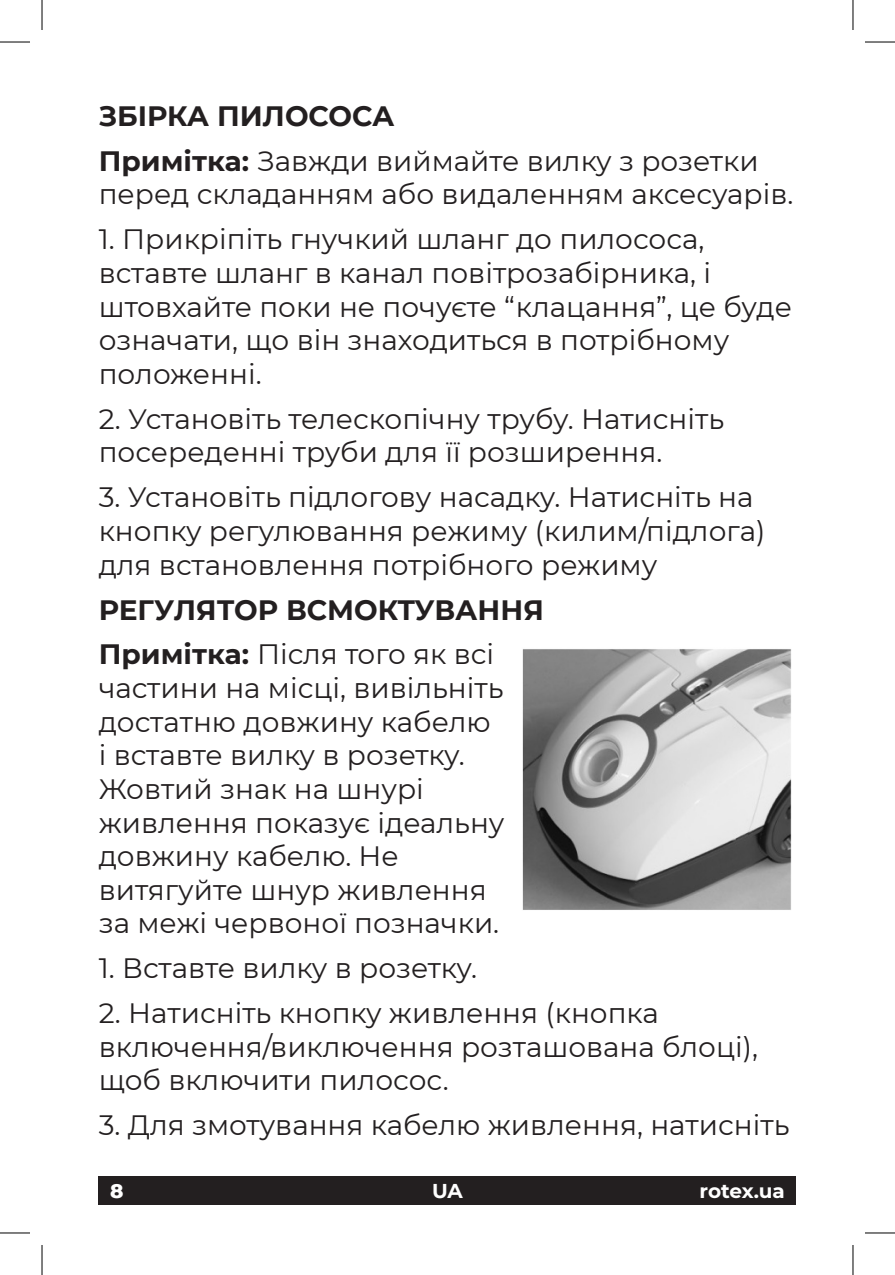
<style>
.page{position:relative;width:895px;height:1275px;background:#fff}
.page>*{position:absolute;margin:0;border:0;box-sizing:border-box;transform-origin:0 0}
.Text{font:28px/33.6px "Montserrat";color:#231f20}
.Text-2{font:700 28px "Montserrat";color:#231f20}
.t1{font:700 20px "Montserrat";letter-spacing:-.01em;color:#fff}
.t2{font:800 20px "Montserrat";color:#fff}
.s1{font-weight:700}
</style>
<div class="page">
<div style="left:99px;top:1176px;width:697px;height:28px;background:#231f20"></div>
<img style="left:522px;top:649px;width:270px;height:261px">
<hr style="left:0;top:42px;width:30px;height:1px;background:#000">
<hr style="left:865px;top:42px;width:30px;height:1px;background:#000">
<hr style="left:0;top:1232px;width:30px;height:1px;background:#000">
<hr style="left:865px;top:1232px;width:30px;height:1px;background:#000">
<hr style="left:42px;top:0;width:1px;height:30px;background:#000">
<hr style="left:42px;top:1245px;width:1px;height:30px;background:#000">
<hr style="left:852px;top:0;width:1px;height:30px;background:#000">
<hr style="left:852px;top:1245px;width:1px;height:30px;background:#000">
<p class="Text-2" style="left:99px;top:96px;width:297px">ЗБІРКА ПИЛОСОСА</p>
<p class="Text" style="left:99px;top:143px;width:696px"><span class="s1">Примітка:</span> Завжди виймайте вилку з розетки перед складанням або видаленням аксесуарів.</p>
<p class="Text" style="left:99px;top:222px;width:695px">1. Прикріпіть гнучкий шланг до пилососа, вставте шланг в канал повітрозабірника, і штовхайте поки не почуєте “клацання”, це буде означати, що він знаходиться в потрібному положенні.</p>
<p class="Text" style="left:99px;top:401px;width:627px">2. Установіть телескопічну трубу. Натисніть посереденні труби для її розширення.</p>
<p class="Text" style="left:99px;top:479px;width:668px">3. Установіть підлогову насадку. Натисніть на кнопку регулювання режиму (килим/підлога) для встановлення потрібного режиму</p>
<p class="Text-2" style="left:99px;top:589px;width:447px">РЕГУЛЯТОР ВСМОКТУВАННЯ</p>
<p class="Text" style="left:99px;top:636px;width:407px"><span class="s1">Примітка:</span> Після того як всі частини на місці, вивільніть достатню довжину кабелю і вставте вилку в розетку.<br>Жовтий знак на шнурі живлення показує ідеальну довжину кабелю. Не витягуйте шнур живлення за межі червоної позначки.</p>
<p class="Text" style="left:99px;top:950px;width:380px">1. Вставте вилку в розетку.</p>
<p class="Text" style="left:99px;top:995px;width:661px">2. Натисніть кнопку живлення (кнопка включення/виключення розташована блоці), щоб включити пилосос.</p>
<p class="Text" style="left:99px;top:1107px;width:692px">3. Для змотування кабелю живлення, натисніть</p>
<p class="t2" style="left:110px;top:1175px;width:15px">8</p>
<p class="t1" style="left:432px;top:1176px;width:32px">UA</p>
<p class="t1" style="left:699px;top:1176px;width:87px">rotex.ua</p>
</div>
